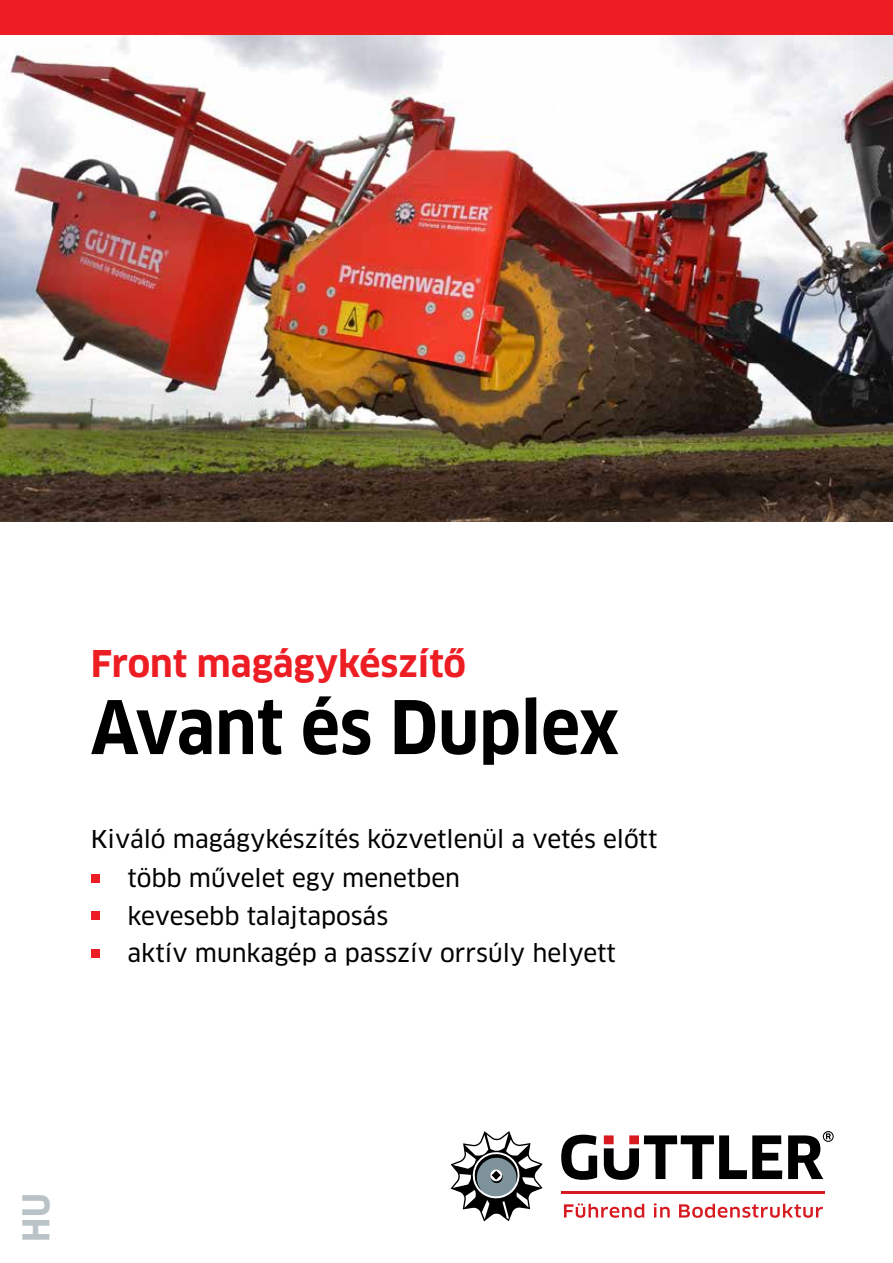
<style>
.page{position:relative;width:893px;height:1263px;background:#fff}
.page>*{position:absolute;margin:0;border:0;box-sizing:border-box;transform-origin:0 0}
.t1{font:700 72px "Clan Pro Narr";color:#000}
.t2{font:700 36px "Clan Pro";color:#ed1d24}
.t3{font:700 36px "Clan Pro Narr";color:#b8c2c7}
.t4{font:24px/39.8px "Clan Pro News";color:#000}
</style>
<div class="page">
<img style="left:0;top:34px;width:893px;height:488px">
<div style="left:0;top:0;width:893px;height:34px;background:#ed1d24"></div>
<div style="left:91px;top:874px;width:9px;height:8px;background:#ed1d24"></div>
<div style="left:91px;top:911px;width:9px;height:9px;background:#ed1d24"></div>
<div style="left:91px;top:949px;width:9px;height:8px;background:#ed1d24"></div>
<svg style="left:450px;top:1131px;width:93px;height:90px"></svg>
<svg style="left:604px;top:1135px;width:178px;height:45px"></svg>
<svg style="left:561px;top:1135px;width:36px;height:45px"></svg>
<hr style="left:561px;top:1191px;width:264px;height:2px;background:#d71920">
<svg style="left:564px;top:1203px;width:259px;height:15px"></svg>
<svg style="left:788px;top:1131px;width:46px;height:48px"></svg>
<h2 class="t2" style="left:91px;top:643px;width:377px">Front magágykészítő</h2>
<h1 class="t1" style="left:91px;top:686px;width:530px">Avant és Duplex</h1>
<p class="t4" style="left:128px;top:819px;width:531px;text-indent:-37px">Kiváló magágykészítés közvetlenül a vetés előtt több művelet egy menetben</p>
<p class="t4" style="left:128px;top:897px;width:490px;line-height:37.3px">kevesebb talajtaposás<br>aktív munkagép a passzív orrsúly helyett</p>
<h2 class="t3" style="left:15px;top:1242px;width:50px;rotate:-90deg">HU</h2>
</div>
